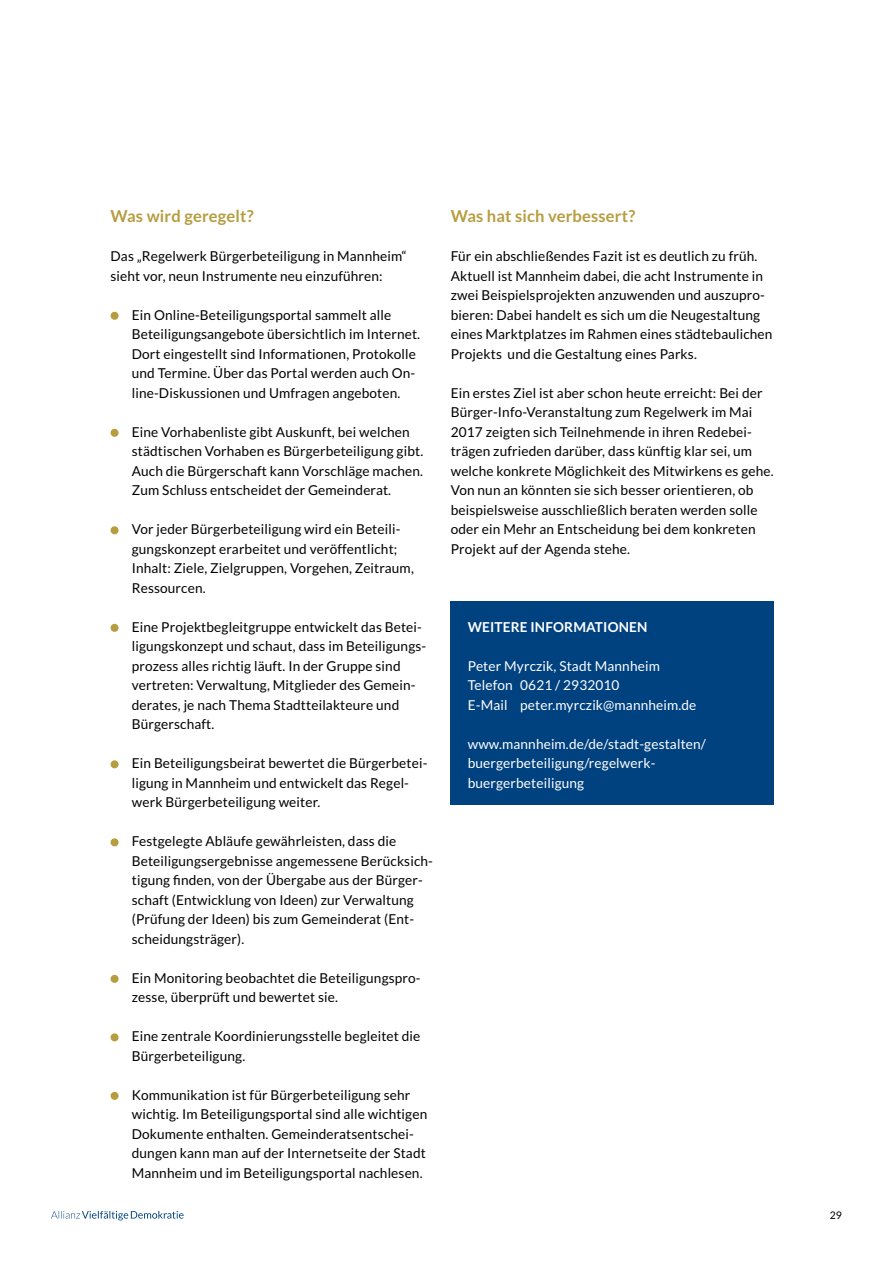
<style>
.page{position:relative;width:893px;height:1263px;background:#fff}
.page>*{position:absolute;margin:0;border:0;box-sizing:border-box;transform-origin:0 0}
.t1{font:700 16.5px "Lato";letter-spacing:.01em;color:#b69d40}
.t2{font:13.65px/19.5px "Lato";letter-spacing:.01em;color:#000}
.t3{font:13.65px/19.5px "Lato";letter-spacing:.01em;color:#fff}
.t4{font:700 13.65px "Lato";letter-spacing:.01em;color:#fff}
.t5{font:10.5px "Lato";color:#000}
</style>
<div class="page">
<div style="left:111px;top:312px;width:8px;height:8px;background:#b69d40;border-radius:50%"></div>
<div style="left:111px;top:429px;width:8px;height:8px;background:#b69d40;border-radius:50%"></div>
<div style="left:111px;top:526px;width:8px;height:8px;background:#b69d40;border-radius:50%"></div>
<div style="left:111px;top:624px;width:8px;height:8px;background:#b69d40;border-radius:50%"></div>
<div style="left:111px;top:760px;width:8px;height:8px;background:#b69d40;border-radius:50%"></div>
<div style="left:111px;top:838px;width:8px;height:8px;background:#b69d40;border-radius:50%"></div>
<div style="left:111px;top:975px;width:8px;height:8px;background:#b69d40;border-radius:50%"></div>
<div style="left:111px;top:1033px;width:8px;height:8px;background:#b69d40;border-radius:50%"></div>
<div style="left:111px;top:1092px;width:8px;height:8px;background:#b69d40;border-radius:50%"></div>
<div style="left:451px;top:602px;width:323px;height:203px;background:#004180"></div>
<svg style="left:51px;top:1211px;width:133px;height:9px"></svg>
<p class="t1" style="left:111px;top:207px;width:145px">Was wird geregelt?</p>
<p class="t2" style="left:111px;top:246px;width:298px">Das „Regelwerk Bürgerbeteiligung in Mannheim“ sieht vor, neun Instrumente neu einzuführen:</p>
<p class="t2" style="left:132px;top:305px;width:290px">Ein Online-Beteiligungsportal sammelt alle Beteiligungsangebote übersichtlich im Internet.<br>Dort eingestellt sind Informationen, Protokolle und Termine. Über das Portal werden auch On&shy;line-Diskussionen und Umfragen angeboten.</p>
<p class="t2" style="left:132px;top:422px;width:293px">Eine Vorhabenliste gibt Auskunft, bei welchen städtischen Vorhaben es Bürgerbeteiligung gibt.<br>Auch die Bürgerschaft kann Vorschläge machen.<br>Zum Schluss entscheidet der Gemeinderat.</p>
<p class="t2" style="left:132px;top:519px;width:284px">Vor jeder Bürgerbeteiligung wird ein Beteili&shy;gungskonzept erarbeitet und veröffentlicht; Inhalt: Ziele, Zielgruppen, Vorgehen, Zeitraum, Ressourcen.</p>
<p class="t2" style="left:132px;top:617px;width:296px">Eine Projektbegleitgruppe entwickelt das Betei&shy;ligungskonzept und schaut, dass im Beteiligungs&shy;prozess alles richtig läuft. In der Gruppe sind vertreten: Verwaltung, Mitglieder des Gemein&shy;derates, je nach Thema Stadtteilakteure und Bürgerschaft.</p>
<p class="t2" style="left:132px;top:753px;width:297px">Ein Beteiligungsbeirat bewertet die Bürgerbetei&shy;ligung in Mannheim und entwickelt das Regel&shy;werk Bürgerbeteiligung weiter.</p>
<p class="t2" style="left:132px;top:831px;width:303px">Festgelegte Abläufe gewährleisten, dass die Beteiligungsergebnisse angemessene Berücksich&shy;tigung finden, von der Übergabe aus der Bürger&shy;schaft (Entwicklung von Ideen) zur Verwaltung (Prüfung der Ideen) bis zum Gemeinderat (Ent&shy;scheidungsträger).</p>
<p class="t2" style="left:132px;top:968px;width:290px">Ein Monitoring beobachtet die Beteiligungspro&shy;zesse, überprüft und bewertet sie.</p>
<p class="t2" style="left:132px;top:1026px;width:290px">Eine zentrale Koordinierungsstelle begleitet die<br>Bürgerbeteiligung.</p>
<p class="t2" style="left:132px;top:1085px;width:297px">Kommunikation ist für Bürgerbeteiligung sehr wichtig. Im Beteiligungsportal sind alle wichtigen Dokumente enthalten. Gemeinderatsentschei&shy;dungen kann man auf der Internetseite der Stadt Mannheim und im Beteiligungsportal nachlesen.</p>
<p class="t1" style="left:451px;top:207px;width:186px">Was hat sich verbessert?</p>
<p class="t2" style="left:451px;top:246px;width:323px">Für ein abschließendes Fazit ist es deutlich zu früh.<br>Aktuell ist Mannheim dabei, die acht Instrumente in zwei Beispielsprojekten anzuwenden und auszupro&shy;bieren: Dabei handelt es sich um die Neugestaltung eines Marktplatzes im Rahmen eines städtebaulichen Projekts und die Gestaltung eines Parks.</p>
<p class="t2" style="left:451px;top:383px;width:324px">Ein erstes Ziel ist aber schon heute erreicht: Bei der Bürger-Info-Veranstaltung zum Regelwerk im Mai 2017 zeigten sich Teilnehmende in ihren Redebei&shy;trägen zufrieden darüber, dass künftig klar sei, um welche konkrete Möglichkeit des Mitwirkens es gehe.<br>Von nun an könnten sie sich besser orientieren, ob beispielsweise ausschließlich beraten werden solle oder ein Mehr an Entscheidung bei dem konkreten Projekt auf der Agenda stehe.</p>
<p class="t4" style="left:468px;top:619px;width:181px">WEITERE INFORMATIONEN</p>
<p class="t3" style="left:468px;top:656px;width:230px">Peter Myrczik, Stadt Mannheim<br>Telefon 0621 / 2932010<br>E-Mail peter.myrczik@mannheim.de</p>
<p class="t3" style="left:468px;top:734px;width:240px">www.mannheim.de/de/stadt-gestalten/ buergerbeteiligung/regelwerk&shy;buergerbeteiligung</p>
<p class="t5" style="left:830px;top:1209px;width:14px">29</p>
</div>
